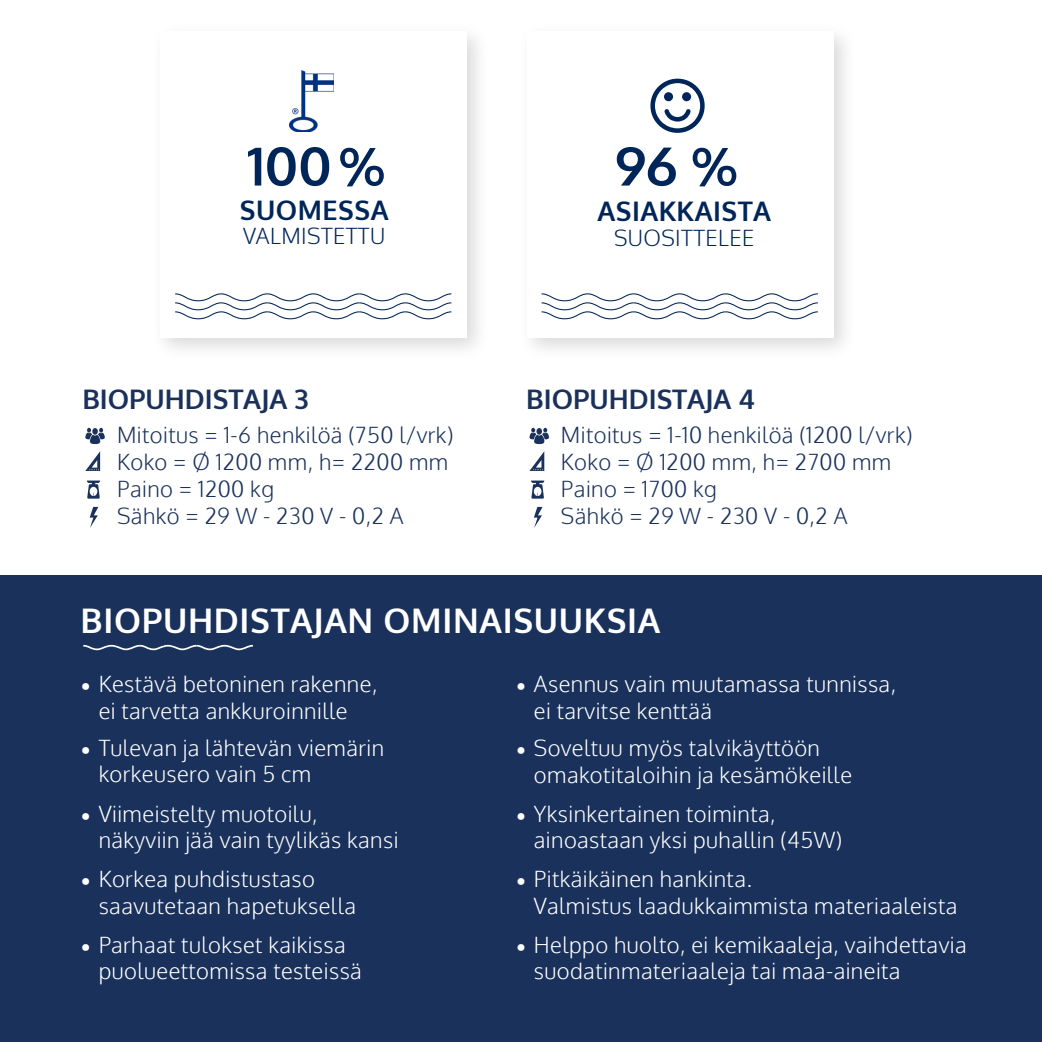
<style>
.page{position:relative;width:1042px;height:1042px;background:#fff}
.page>*{position:absolute;margin:0;border:0;box-sizing:border-box;transform-origin:0 0}
.t1{font:700 53.02px "Oxygen";color:#002659}
.t2{font:700 33.95px "Oxygen";letter-spacing:.02em;color:#fff}
.t3{font:700 26.95px "Oxygen";color:#19315b}
.t4{font:700 26.95px "Oxygen";letter-spacing:.02em;color:#002659}
.t5{font:300 26.95px "Oxygen";color:#fff}
.t6{font:300 22.05px/26.4px "Oxygen";letter-spacing:.02em;color:#fff}
.t7{font:300 22.05px/26.9px "Oxygen";letter-spacing:.02em;color:#19315b}
.t8{font:300 22.05px "Oxygen";letter-spacing:.02em;color:#002659}
</style>
<div class="page">
<div style="left:0;top:575px;width:1042px;height:467px;background:#19315b"></div>
<div style="left:151px;top:22px;width:339px;height:339px;background:#000;opacity:.15"></div>
<div style="left:160px;top:31px;width:307px;height:306px;background:#fff"></div>
<svg style="left:175px;top:293px;width:277px;height:26px"></svg>
<img style="left:290px;top:70px;width:43px;height:62px">
<div style="left:517px;top:22px;width:339px;height:339px;background:#000;opacity:.15"></div>
<div style="left:527px;top:31px;width:306px;height:306px;background:#fff"></div>
<svg style="left:541px;top:293px;width:277px;height:26px"></svg>
<svg style="left:83px;top:645px;width:170px;height:5px"></svg>
<svg style="left:529px;top:452px;width:15px;height:19px"></svg>
<svg style="left:85px;top:451px;width:15px;height:20px"></svg>
<svg style="left:531px;top:480px;width:13px;height:19px"></svg>
<svg style="left:87px;top:480px;width:13px;height:19px"></svg>
<svg style="left:529px;top:428px;width:20px;height:16px"></svg>
<svg style="left:85px;top:428px;width:20px;height:16px"></svg>
<svg style="left:534px;top:507px;width:8px;height:21px"></svg>
<svg style="left:90px;top:507px;width:8px;height:21px"></svg>
<p class="t1" style="left:247px;top:133px;width:140px">100%</p>
<p class="t4" style="left:240px;top:193px;width:150px">SUOMESSA</p>
<p class="t8" style="left:243px;top:222px;width:144px">VALMISTETTU</p>
<p class="t3" style="left:82px;top:383px;width:228px">BIOPUHDISTAJA 3</p>
<p class="t7" style="left:117px;top:422px;width:338px">Mitoitus = 1-6 henkilöä (750 l/vrk)<br>Koko = Ø 1200 mm, h= 2200 mm<br>Paino = 1200 kg<br>Sähkö = 29 W - 230 V - 0,2 A</p>
<p class="t1" style="left:615px;top:133px;width:124px">96 %</p>
<p class="t4" style="left:597px;top:195px;width:175px">ASIAKKAISTA</p>
<p class="t8" style="left:614px;top:224px;width:142px">SUOSITTELEE</p>
<p class="t3" style="left:526px;top:383px;width:230px">BIOPUHDISTAJA 4</p>
<p class="t7" style="left:561px;top:422px;width:353px">Mitoitus = 1-10 henkilöä (1200 l/vrk)<br>Koko = Ø 1200 mm, h= 2700 mm<br>Paino = 1700 kg<br>Sähkö = 29 W - 230 V - 0,2 A</p>
<p class="t2" style="left:81px;top:599px;width:581px">BIOPUHDISTAJAN OMINAISUUKSIA</p>
<p class="t6" style="left:99px;top:672px;width:280px">Kestävä betoninen rakenne,</p>
<p class="t6" style="left:99px;top:698px;width:250px">ei tarvetta ankkuroinnille</p>
<p class="t5" style="left:81px;top:670px;width:12px">•</p>
<p class="t5" style="left:516px;top:670px;width:12px">•</p>
<p class="t5" style="left:81px;top:734px;width:12px">•</p>
<p class="t5" style="left:81px;top:800px;width:12px">•</p>
<p class="t5" style="left:81px;top:866px;width:12px">•</p>
<p class="t5" style="left:81px;top:931px;width:12px">•</p>
<p class="t6" style="left:99px;top:735px;width:287px">Tulevan ja lähtevän viemärin korkeusero vain 5 cm</p>
<p class="t6" style="left:99px;top:801px;width:220px">Viimeistelty muotoilu,</p>
<p class="t6" style="left:99px;top:827px;width:301px">näkyviin jää vain tyylikäs kansi</p>
<p class="t6" style="left:99px;top:866px;width:218px">Korkea puhdistustaso</p>
<p class="t6" style="left:99px;top:893px;width:259px">saavutetaan hapetuksella</p>
<p class="t6" style="left:99px;top:932px;width:249px">Parhaat tulokset kaikissa</p>
<p class="t6" style="left:99px;top:958px;width:265px">puolueettomissa testeissä</p>
<p class="t5" style="left:516px;top:734px;width:12px">•</p>
<p class="t5" style="left:516px;top:800px;width:12px">•</p>
<p class="t5" style="left:516px;top:865px;width:12px">•</p>
<p class="t5" style="left:516px;top:931px;width:12px">•</p>
<p class="t6" style="left:534px;top:672px;width:364px">Asennus vain muutamassa tunnissa,</p>
<p class="t6" style="left:534px;top:698px;width:180px">ei tarvitse kenttää</p>
<p class="t6" style="left:534px;top:735px;width:288px">Soveltuu myös talvikäyttöön</p>
<p class="t6" style="left:534px;top:762px;width:320px">omakotitaloihin ja kesämökeille</p>
<p class="t6" style="left:534px;top:801px;width:243px">Yksinkertainen toiminta,</p>
<p class="t6" style="left:534px;top:827px;width:310px">ainoastaan yksi puhallin (45W)</p>
<p class="t6" style="left:534px;top:867px;width:220px">Pitkäikäinen hankinta.</p>
<p class="t6" style="left:534px;top:893px;width:425px">Valmistus laadukkaimmista materiaaleista</p>
<p class="t6" style="left:534px;top:932px;width:434px">Helppo huolto, ei kemikaaleja, vaihdettavia suodatinmateriaaleja tai maa-aineita</p>
</div>
